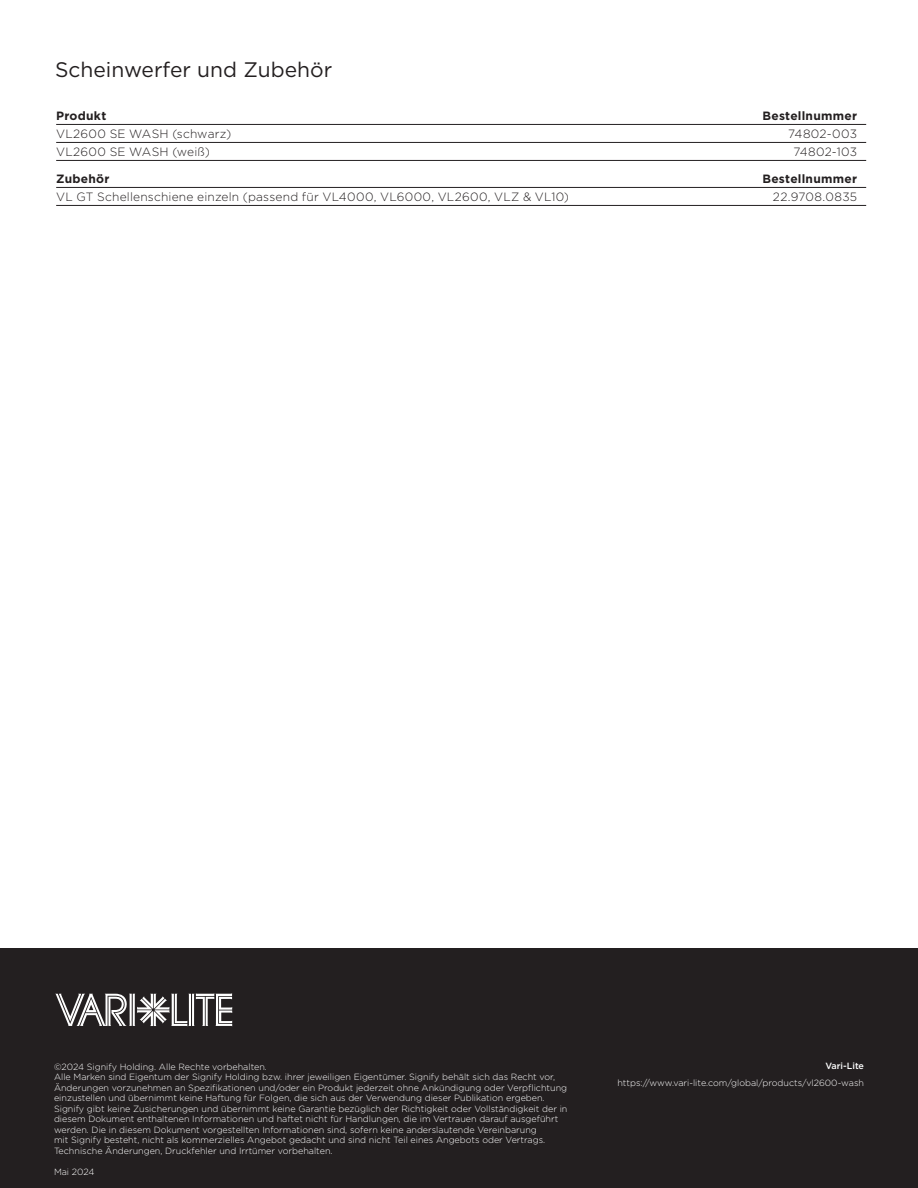
<style>
.page{position:relative;width:918px;height:1188px;background:#fff}
.page>*{position:absolute;margin:0;border:0;box-sizing:border-box;transform-origin:0 0}
.t1{font:21px "Gotham";color:#231f20}
.Order_Code_Text_rule_below{font:300 12px "Gotham";letter-spacing:.02em;color:#231f20}
.Order_Code_Text_rule_below-2{font:700 12px "Gotham";letter-spacing:.02em;color:#231f20}
.t2{font:300 9px/10.5px "Gotham";color:#fff}
.t3{font:500 9px "Gotham";color:#fff}
</style>
<div class="page">
<div style="left:0;top:948px;width:918px;height:240px;background:#231f20"></div>
<svg style="left:55px;top:993px;width:177px;height:33px"></svg>
<hr style="left:56px;top:124px;width:810px;height:1px;background:#231f20">
<hr style="left:56px;top:142px;width:810px;height:1px;background:#231f20">
<hr style="left:56px;top:160px;width:810px;height:1px;background:#231f20">
<hr style="left:56px;top:187px;width:810px;height:1px;background:#231f20">
<hr style="left:56px;top:205px;width:810px;height:1px;background:#231f20">
<p class="t1" style="left:55px;top:56px;width:279px">Scheinwerfer und Zubehör</p>
<p class="Order_Code_Text_rule_below-2" style="left:56px;top:108px;width:52px">Produkt</p>
<p class="Order_Code_Text_rule_below-2" style="left:762px;top:108px;width:96px">Bestellnummer</p>
<p class="Order_Code_Text_rule_below" style="left:56px;top:126px;width:177px">VL2600 SE WASH (schwarz)</p>
<p class="Order_Code_Text_rule_below" style="left:788px;top:126px;width:70px">74802-003</p>
<p class="Order_Code_Text_rule_below" style="left:56px;top:144px;width:155px">VL2600 SE WASH (weiß)</p>
<p class="Order_Code_Text_rule_below" style="left:793px;top:144px;width:65px">74802-103</p>
<p class="Order_Code_Text_rule_below-2" style="left:56px;top:171px;width:55px">Zubehör</p>
<p class="Order_Code_Text_rule_below-2" style="left:762px;top:171px;width:96px">Bestellnummer</p>
<p class="Order_Code_Text_rule_below" style="left:56px;top:189px;width:514px">VL GT Schellenschiene einzeln (passend für VL4000, VL6000, VL2600, VLZ &amp; VL10)</p>
<p class="Order_Code_Text_rule_below" style="left:773px;top:189px;width:86px">22.9708.0835</p>
<p class="t2" style="left:54px;top:1061px;width:215px">©2024 Signify Holding. Alle Rechte vorbehalten.</p>
<p class="t2" style="left:54px;top:1072px;width:515px">Alle Marken sind Eigentum der Signify Holding bzw. ihrer jeweiligen Eigentümer. Signify behält sich das Recht vor, Änderungen vorzunehmen an Spezifikationen und/oder ein Produkt jederzeit ohne Ankündigung oder Verpflichtung einzustellen und übernimmt keine Haftung für Folgen, die sich aus der Verwendung dieser Publikation ergeben.<br>Signify gibt keine Zusicherungen und übernimmt keine Garantie bezüglich der Richtigkeit oder Vollständigkeit der in diesem Dokument enthaltenen Informationen und haftet nicht für Handlungen, die im Vertrauen darauf ausgeführt werden. Die in diesem Dokument vorgestellten Informationen sind, sofern keine anderslautende Vereinbarung<br>mit Signify besteht, nicht als kommerzielles Angebot gedacht und sind nicht Teil eines Angebots oder Vertrags.<br>Technische Änderungen, Druckfehler und Irrtümer vorbehalten.</p>
<p class="t2" style="left:54px;top:1166px;width:42px">Mai 2024</p>
<p class="t3" style="left:825px;top:1060px;width:40px">Vari-Lite</p>
<p class="t2" style="left:617px;top:1078px;width:248px">https://www.vari-lite.com/global/products/vl2600-wash</p>
</div>
